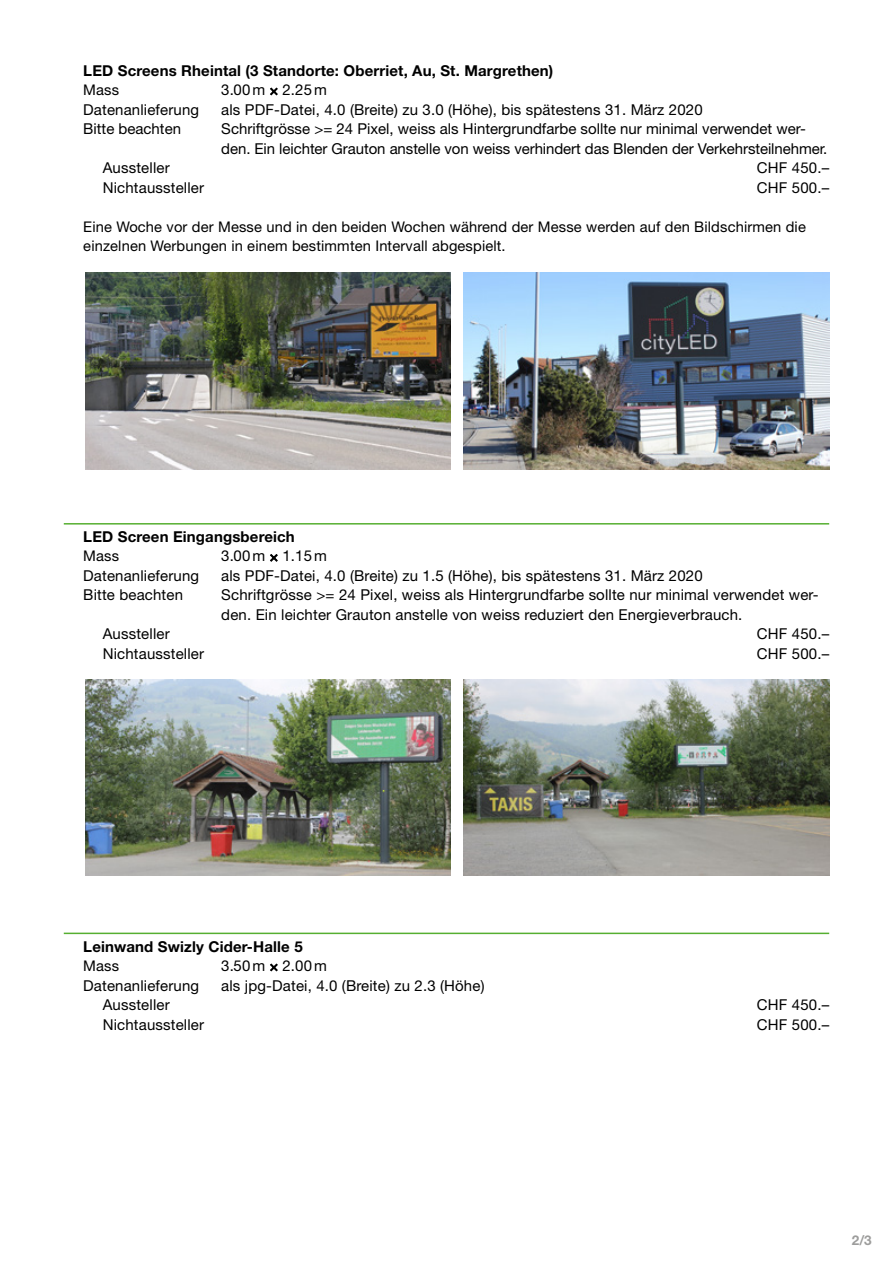
<style>
.page{position:relative;width:893px;height:1263px;background:#fff}
.page>*{position:absolute;margin:0;border:0;box-sizing:border-box;transform-origin:0 0}
.t1{font:15px/19.5px "Helvetica Neue LT";letter-spacing:.01em;color:#000}
.t2{font:700 15px "Helvetica Neue LT";letter-spacing:.01em;color:#000}
.t3{font:14.7px/19.5px "Helvetica Neue LT";letter-spacing:.01em;color:#000}
.t4{font:700 13.5px "Helvetica Neue LT";color:#9d9d9c}
</style>
<div class="page">
<img style="left:85px;top:272px;width:366px;height:197px">
<img style="left:464px;top:272px;width:365px;height:197px">
<img style="left:85px;top:679px;width:366px;height:197px">
<img style="left:464px;top:679px;width:365px;height:197px">
<hr style="left:64px;top:523px;width:765px;height:1px;background:#56af31">
<hr style="left:64px;top:932px;width:765px;height:2px;background:#56af31">
<svg style="left:270px;top:87px;width:8px;height:9px"></svg>
<svg style="left:270px;top:963px;width:8px;height:8px"></svg>
<svg style="left:270px;top:554px;width:8px;height:8px"></svg>
<p class="t2" style="left:83px;top:61px;width:472px">LED Screens Rheintal (3 Standorte: Oberriet, Au, St. Margrethen)</p>
<p class="t3" style="left:83px;top:80px;width:37px">Mass</p>
<p class="t1" style="left:221px;top:80px;width:107px">3.00 m 2.25 m</p>
<p class="t1" style="left:83px;top:99px;width:117px">Datenanlieferung</p>
<p class="t1" style="left:221px;top:99px;width:483px">als PDF-Datei, 4.0 (Breite) zu 3.0 (Höhe), bis spätestens 31. März 2020</p>
<p class="t1" style="left:83px;top:119px;width:99px">Bitte beachten</p>
<p class="t1" style="left:221px;top:119px;width:608px">Schriftgrösse &gt;= 24 Pixel, weiss als Hintergrundfarbe sollte nur minimal verwendet wer&shy;den. Ein leichter Grauton anstelle von weiss verhindert das Blenden der Verkehrsteilnehmer.</p>
<p class="t1" style="left:103px;top:158px;width:68px">Aussteller</p>
<p class="t1" style="left:757px;top:158px;width:74px">CHF 450.–</p>
<p class="t1" style="left:103px;top:177px;width:103px">Nichtaussteller</p>
<p class="t1" style="left:757px;top:177px;width:74px">CHF 500.–</p>
<p class="t3" style="left:83px;top:216px;width:724px">Eine Woche vor der Messe und in den beiden Wochen während der Messe werden auf den Bildschirmen die einzelnen Werbungen in einem bestimmten Intervall abgespielt.</p>
<p class="t2" style="left:83px;top:527px;width:213px">LED Screen Eingangsbereich</p>
<p class="t3" style="left:83px;top:546px;width:37px">Mass</p>
<p class="t1" style="left:221px;top:546px;width:107px">3.00 m 1.15 m</p>
<p class="t1" style="left:83px;top:566px;width:117px">Datenanlieferung</p>
<p class="t1" style="left:221px;top:566px;width:483px">als PDF-Datei, 4.0 (Breite) zu 1.5 (Höhe), bis spätestens 31. März 2020</p>
<p class="t1" style="left:83px;top:585px;width:101px">Bitte beachten</p>
<p class="t1" style="left:221px;top:585px;width:599px">Schriftgrösse &gt;= 24 Pixel, weiss als Hintergrundfarbe sollte nur minimal verwendet wer&shy;den. Ein leichter Grauton anstelle von weiss reduziert den Energieverbrauch.</p>
<p class="t1" style="left:103px;top:624px;width:68px">Aussteller</p>
<p class="t1" style="left:757px;top:624px;width:74px">CHF 450.–</p>
<p class="t1" style="left:103px;top:644px;width:103px">Nichtaussteller</p>
<p class="t1" style="left:757px;top:644px;width:74px">CHF 500.–</p>
<p class="t2" style="left:83px;top:937px;width:221px">Leinwand Swizly Cider-Halle 5</p>
<p class="t3" style="left:83px;top:956px;width:37px">Mass</p>
<p class="t1" style="left:221px;top:956px;width:107px">3.50 m 2.00 m</p>
<p class="t1" style="left:83px;top:975px;width:117px">Datenanlieferung</p>
<p class="t1" style="left:221px;top:975px;width:265px">als jpg-Datei, 4.0 (Breite) zu 2.3 (Höhe)</p>
<p class="t1" style="left:103px;top:995px;width:68px">Aussteller</p>
<p class="t1" style="left:757px;top:995px;width:74px">CHF 450.–</p>
<p class="t1" style="left:103px;top:1014px;width:103px">Nichtaussteller</p>
<p class="t1" style="left:757px;top:1014px;width:74px">CHF 500.–</p>
<p class="t4" style="left:852px;top:1232px;width:21px">2/3</p>
</div>
